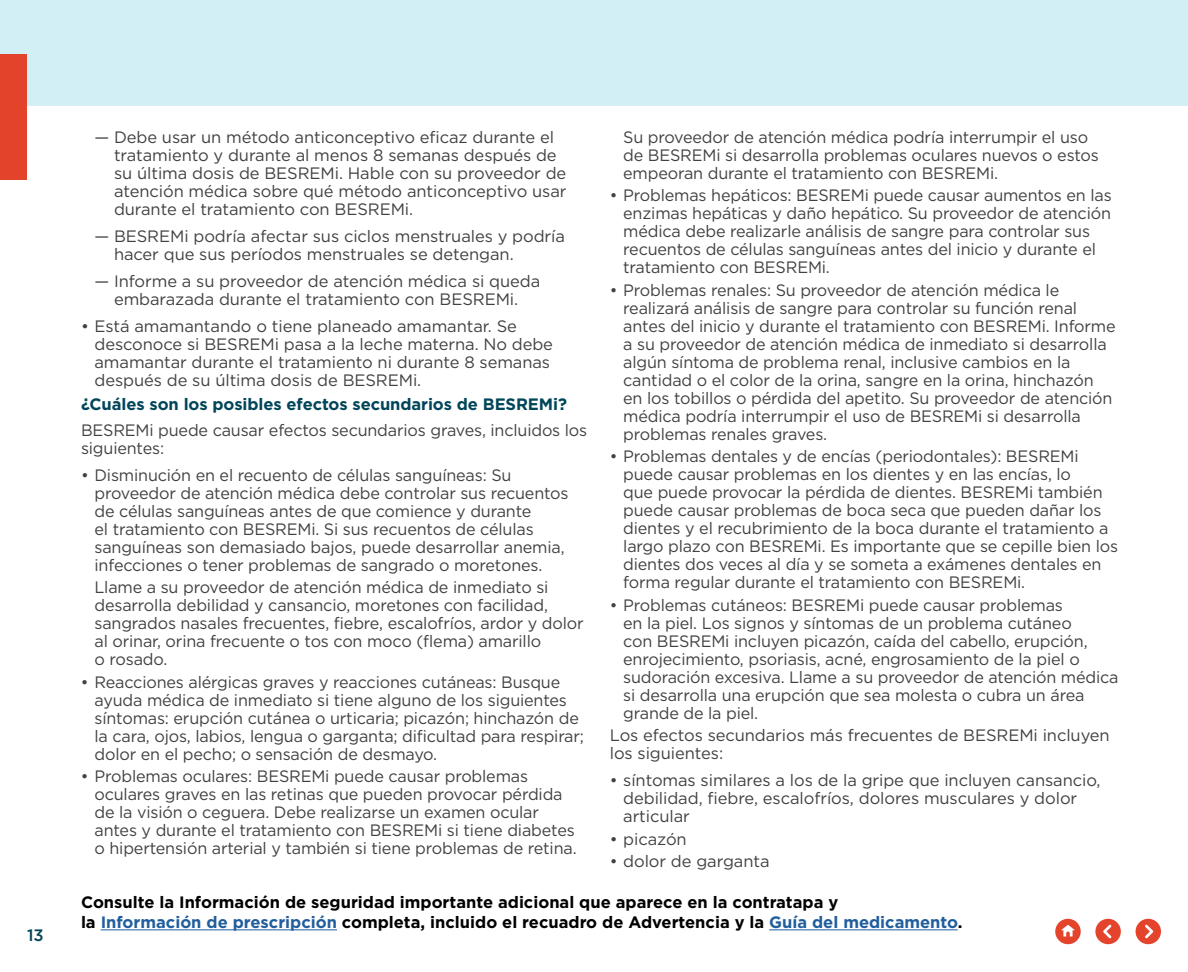
<style>
.page{position:relative;width:1188px;height:972px;background:#fff}
.page>*{position:absolute;margin:0;border:0;box-sizing:border-box;transform-origin:0 0}
.t1{font:16.5px/18px "Gotham";letter-spacing:-.01em;color:#414042}
.t2{font:700 16.5px/19.8px "Gotham";color:#000}
.t3{font:700 16.5px "Gotham";letter-spacing:-.005em;color:#004559}
.t4{font:500 16.5px "Gotham";color:#004559}
.s1{color:#215e9e}
</style>
<div class="page">
<div style="left:0;top:0;width:1188px;height:106px;background:#d1eff5"></div>
<div style="left:0;top:54px;width:27px;height:125px;background:#e3432b"></div>
<hr style="left:101px;top:929px;width:236px;height:1px;background:#215e9e">
<hr style="left:769px;top:929px;width:189px;height:1px;background:#215e9e">
<div style="left:1055px;top:919px;width:26px;height:25px;background:#e4442b;border-radius:50%"></div>
<svg style="left:1061px;top:925px;width:14px;height:12px"></svg>
<div style="left:1136px;top:919px;width:25px;height:25px;background:#e4442b;border-radius:50%"></div>
<svg style="left:1145px;top:925px;width:8px;height:13px"></svg>
<div style="left:1095px;top:919px;width:26px;height:25px;background:#e4442b;border-radius:50%"></div>
<svg style="left:1103px;top:925px;width:8px;height:13px"></svg>
<p class="t4" style="left:27px;top:925px;width:18px">13</p>
<p class="t1" style="left:114px;top:127px;width:454px;text-indent:-20px">— Debe usar un método anticonceptivo eficaz durante el tratamiento y durante al menos 8 semanas después de su última dosis de BESREMi. Hable con su proveedor de atención médica sobre qué método anticonceptivo usar durante el tratamiento con BESREMi.</p>
<p class="t1" style="left:114px;top:226px;width:453px;text-indent:-20px">— BESREMi podría afectar sus ciclos menstruales y podría hacer que sus períodos menstruales se detengan.</p>
<p class="t1" style="left:94px;top:271px;width:447px;text-align:center">— Informe a su proveedor de atención médica si queda embarazada durante el tratamiento con BESREMi.</p>
<p class="t1" style="left:94px;top:316px;width:460px;text-indent:-13px">• Está amamantando o tiene planeado amamantar. Se desconoce si BESREMi pasa a la leche materna. No debe amamantar durante el tratamiento ni durante 8 semanas después de su última dosis de BESREMi.</p>
<p class="t3" style="left:81px;top:394px;width:488px">¿Cuáles son los posibles efectos secundarios de BESREMi?</p>
<p class="t1" style="left:81px;top:421px;width:508px">BESREMi puede causar efectos secundarios graves, incluidos los siguientes:</p>
<p class="t1" style="left:95px;top:466px;width:476px;text-indent:-14px">• Disminución en el recuento de células sanguíneas: Su proveedor de atención médica debe controlar sus recuentos de células sanguíneas antes de que comience y durante<br>el tratamiento con BESREMi. Si sus recuentos de células sanguíneas son demasiado bajos, puede desarrollar anemia, infecciones o tener problemas de sangrado o moretones.</p>
<p class="t1" style="left:94px;top:578px;width:491px">Llame a su proveedor de atención médica de inmediato si desarrolla debilidad y cansancio, moretones con facilidad, sangrados nasales frecuentes, fiebre, escalofríos, ardor y dolor al orinar, orina frecuente o tos con moco (flema) amarillo<br>o rosado.</p>
<p class="t1" style="left:94px;top:673px;width:491px;text-indent:-14px">• Reacciones alérgicas graves y reacciones cutáneas: Busque ayuda médica de inmediato si tiene alguno de los siguientes síntomas: erupción cutánea o urticaria; picazón; hinchazón de la cara, ojos, labios, lengua o garganta; dificultad para respirar; dolor en el pecho; o sensación de desmayo.</p>
<p class="t1" style="left:94px;top:767px;width:484px;text-indent:-14px">• Problemas oculares: BESREMi puede causar problemas oculares graves en las retinas que pueden provocar pérdida de la visión o ceguera. Debe realizarse un examen ocular antes y durante el tratamiento con BESREMi si tiene diabetes o hipertensión arterial y también si tiene problemas de retina.</p>
<p class="t1" style="left:623px;top:127px;width:477px">Su proveedor de atención médica podría interrumpir el uso de BESREMi si desarrolla problemas oculares nuevos o estos empeoran durante el tratamiento con BESREMi.</p>
<p class="t1" style="left:623px;top:186px;width:490px;text-indent:-14px">• Problemas hepáticos: BESREMi puede causar aumentos en las enzimas hepáticas y daño hepático. Su proveedor de atención médica debe realizarle análisis de sangre para controlar sus recuentos de células sanguíneas antes del inicio y durante el tratamiento con BESREMi.</p>
<p class="t1" style="left:623px;top:281px;width:494px;text-indent:-14px">• Problemas renales: Su proveedor de atención médica le realizará análisis de sangre para controlar su función renal antes del inicio y durante el tratamiento con BESREMi. Informe a su proveedor de atención médica de inmediato si desarrolla algún síntoma de problema renal, inclusive cambios en la cantidad o el color de la orina, sangre en la orina, hinchazón en los tobillos o pérdida del apetito. Su proveedor de atención médica podría interrumpir el uso de BESREMi si desarrolla problemas renales graves.</p>
<p class="t1" style="left:623px;top:447px;width:496px;text-indent:-14px">• Problemas dentales y de encías (periodontales): BESREMi puede causar problemas en los dientes y en las encías, lo<br>que puede provocar la pérdida de dientes. BESREMi también puede causar problemas de boca seca que pueden dañar los dientes y el recubrimiento de la boca durante el tratamiento a largo plazo con BESREMi. Es importante que se cepille bien los dientes dos veces al día y se someta a exámenes dentales en forma regular durante el tratamiento con BESREMi.</p>
<p class="t1" style="left:623px;top:596px;width:497px;text-indent:-14px">• Problemas cutáneos: BESREMi puede causar problemas<br>en la piel. Los signos y síntomas de un problema cutáneo<br>con BESREMi incluyen picazón, caída del cabello, erupción, enrojecimiento, psoriasis, acné, engrosamiento de la piel o sudoración excesiva. Llame a su proveedor de atención médica si desarrolla una erupción que sea molesta o cubra un área grande de la piel.</p>
<p class="t1" style="left:610px;top:726px;width:502px">Los efectos secundarios más frecuentes de BESREMi incluyen los siguientes:</p>
<p class="t1" style="left:623px;top:771px;width:479px;text-indent:-13px">• síntomas similares a los de la gripe que incluyen cansancio, debilidad, fiebre, escalofríos, dolores musculares y dolor articular</p>
<p class="t1" style="left:610px;top:829px;width:79px">• picazón</p>
<p class="t1" style="left:610px;top:852px;width:161px">• dolor de garganta</p>
<p class="t2" style="left:81px;top:893px;width:883px">Consulte la Información de seguridad importante adicional que aparece en la contratapa y<br>la <span class="s1">Información de prescripción</span> completa, incluido el recuadro de Advertencia y la <span class="s1">Guía del medicamento</span>.</p>
</div>
